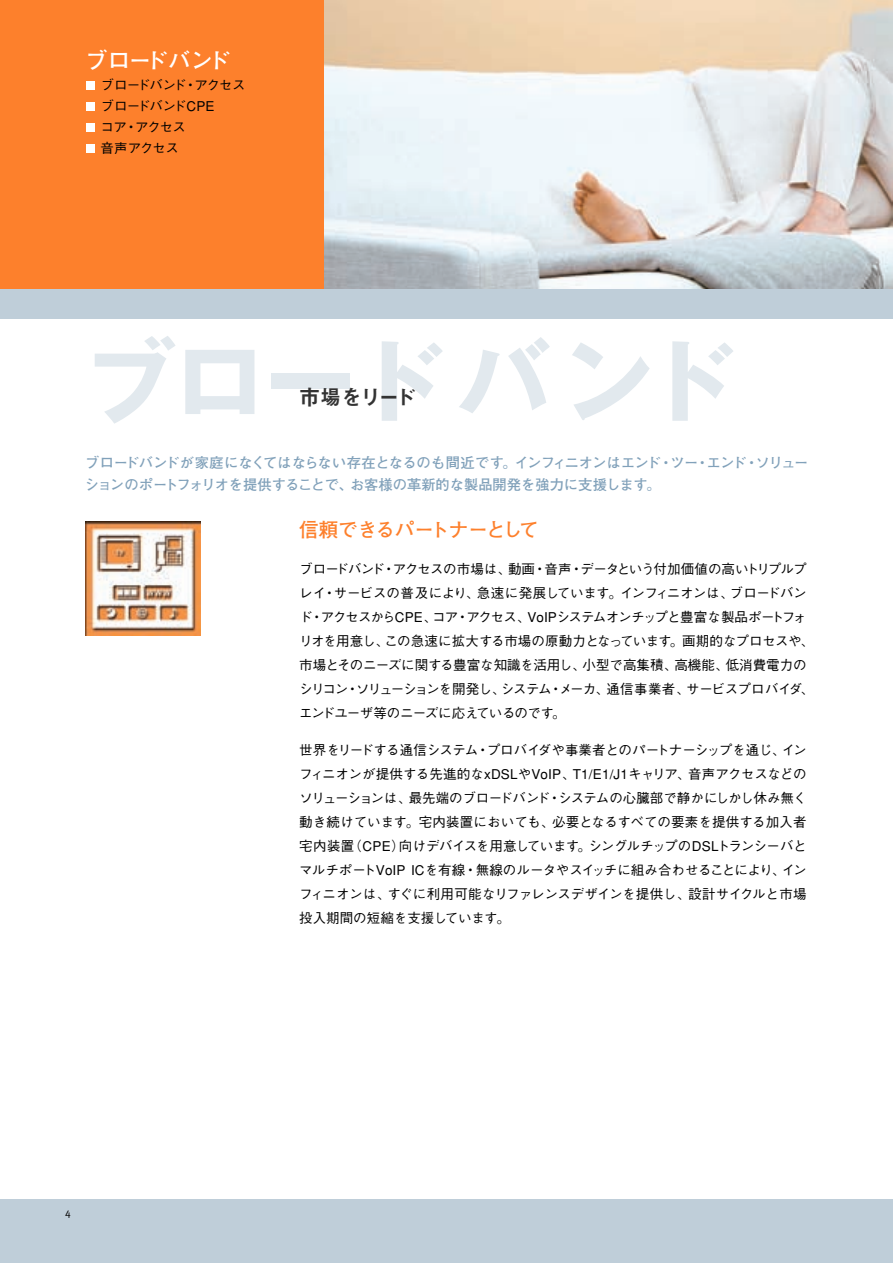
<style>
.page{position:relative;width:893px;height:1263px;background:#fff}
.page>*{position:absolute;margin:0;border:0;box-sizing:border-box;transform-origin:0 0}
.t1{font:700 90px "Gothic MB101";color:#e2e9ee}
.t2{font:700 22.5px "Futo Go B101";letter-spacing:-.04em;color:#fff}
.t3{font:21px "Midashi Go MB31";letter-spacing:-.1em;color:#333}
.t4{font:700 19.5px "Futo Go B101";letter-spacing:-.02em;color:#fd802c}
.t5{font:700 14.25px/22.5px "Futo Go B101";letter-spacing:-.005em;color:#81a1ba}
.t6{font:500 13.5px/24px "Gothic BBB";letter-spacing:-.03em;color:#000}
.t7{font:10.5px "Meta";color:#000}
</style>
<div class="page">
<div style="left:0;top:1199px;width:892px;height:64px;background:#bfced9"></div>
<img style="left:324px;top:0;width:568px;height:289px">
<div style="left:0;top:0;width:323px;height:305px;background:#fd802c"></div>
<div style="left:87px;top:144px;width:8px;height:9px;background:#fff"></div>
<div style="left:87px;top:123px;width:8px;height:9px;background:#fff"></div>
<div style="left:87px;top:102px;width:8px;height:9px;background:#fff"></div>
<div style="left:87px;top:81px;width:8px;height:9px;background:#fff"></div>
<div style="left:0;top:289px;width:892px;height:30px;background:#bfced9"></div>
<img style="left:86px;top:521px;width:114px;height:114px">
<h2 class="t2" style="left:85px;top:52px;width:148px">ブロードバンド</h2>
<p class="t6" style="left:101px;top:76px;width:146px;line-height:21px">ブロードバンド・アクセスブロードバンドCPE<br>コア・アクセス<br>音声アクセス</p>
<h1 class="t1" style="left:85px;top:348px;width:652px">ブロードバンド</h1>
<h3 class="t3" style="left:299px;top:389px;width:119px">市場をリード</h3>
<p class="t5" style="left:85px;top:453px;width:724px">ブロードバンドが家庭になくてはならない存在となるのも間近です。インフィニオンはエンド・ツー・エンド・ソリューションのポートフォリオを提供することで、お客様の革新的な製品開発を強力に支援します。</p>
<h3 class="t4" style="left:299px;top:523px;width:241px">信頼できるパートナーとして</h3>
<p class="t6" style="left:299px;top:559px;width:515px">ブロードバンド・アクセスの市場は、動画・音声・データという付加価値の高いトリプルプレイ・サービスの普及により、急速に発展しています。インフィニオンは、ブロードバンド・アクセスからCPE、コア・アクセス、VoIPシステムオンチップと豊富な製品ポートフォリオを用意し、この急速に拡大する市場の原動力となっています。画期的なプロセスや、市場とそのニーズに関する豊富な知識を活用し、小型で高集積、高機能、低消費電力のシリコン・ソリューションを開発し、システム・メーカ、通信事業者、サービスプロバイダ、エンドユーザ等のニーズに応えているのです。</p>
<p class="t6" style="left:299px;top:740px;width:509px;text-align:justify">世界をリードする通信システム・プロバイダや事業者とのパートナーシップを通じ、インフィニオンが提供する先進的なxDSLやVoIP、T1/E1/J1キャリア、音声アクセスなどのソリューションは、最先端のブロードバンド・システムの心臓部で静かにしかし休み無く動き続けています。宅内装置においても、必要となるすべての要素を提供する加入者宅内装置（CPE）向けデバイスを用意しています。シングルチップのDSLトランシーバとマルチポートVoIP ICを有線・無線のルータやスイッチに組み合わせることにより、インフィニオンは、すぐに利用可能なリファレンスデザインを提供し、設計サイクルと市場投入期間の短縮を支援しています。</p>
<p class="t7" style="left:65px;top:1208px;width:7px">4</p>
</div>
